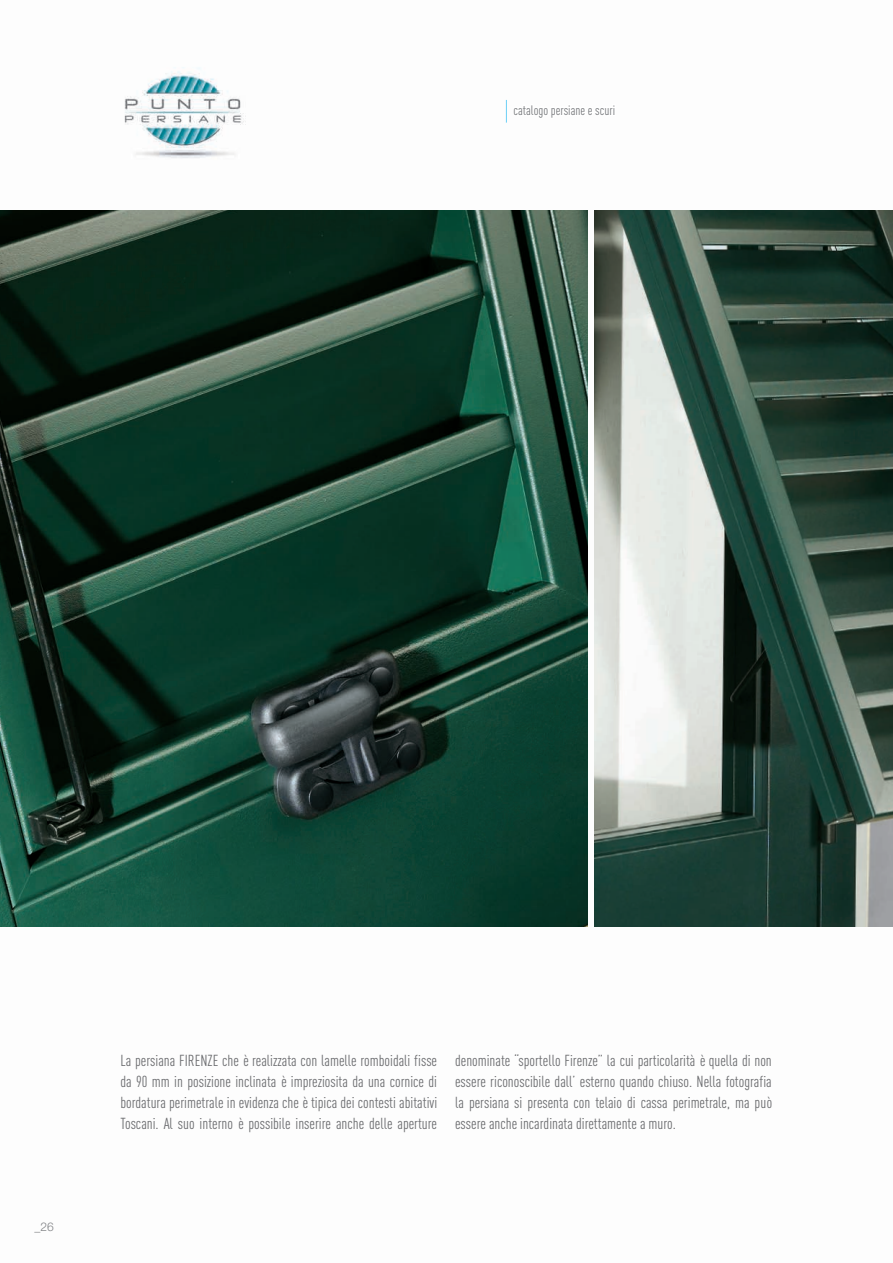
<style>
.page{position:relative;width:893px;height:1263px;background:#fff}
.page>*{position:absolute;margin:0;border:0;box-sizing:border-box;transform-origin:0 0}
.t1{font:15.75px/21px "DIN Cond";color:#6c6d70;text-align:justify}
.t2{font:13.5px "DIN Cond";color:#76787b}
.t3{font:300 12px "Helvetica Neue LT Std";color:#808285}
</style>
<div class="page">
<img style="left:0;top:67px;width:893px;height:860px">
<img style="left:0;top:211px;width:587px;height:715px">
<img style="left:595px;top:211px;width:298px;height:715px">
<svg style="left:506px;top:100px;width:110px;height:23px"></svg>
<p class="t2" style="left:513px;top:102px;width:103px">catalogo persiane e scuri</p>
<p class="t3" style="left:35px;top:1220px;width:21px">_26</p>
<p class="t1" style="left:120px;top:1049px;width:318px">La persiana FIRENZE che è realizzata con lamelle romboidali fisse da 90 mm in posizione inclinata è impreziosita da una cornice di bordatura perimetrale in evidenza che è tipica dei contesti abitativi Toscani. Al suo interno è possibile inserire anche delle aperture</p>
<p class="t1" style="left:455px;top:1049px;width:318px">denominate “sportello Firenze” la cui particolarità è quella di non essere riconoscibile dall’ esterno quando chiuso. Nella fotografia la persiana si presenta con telaio di cassa perimetrale, ma può essere anche incardinata direttamente a muro.</p>
</div>
